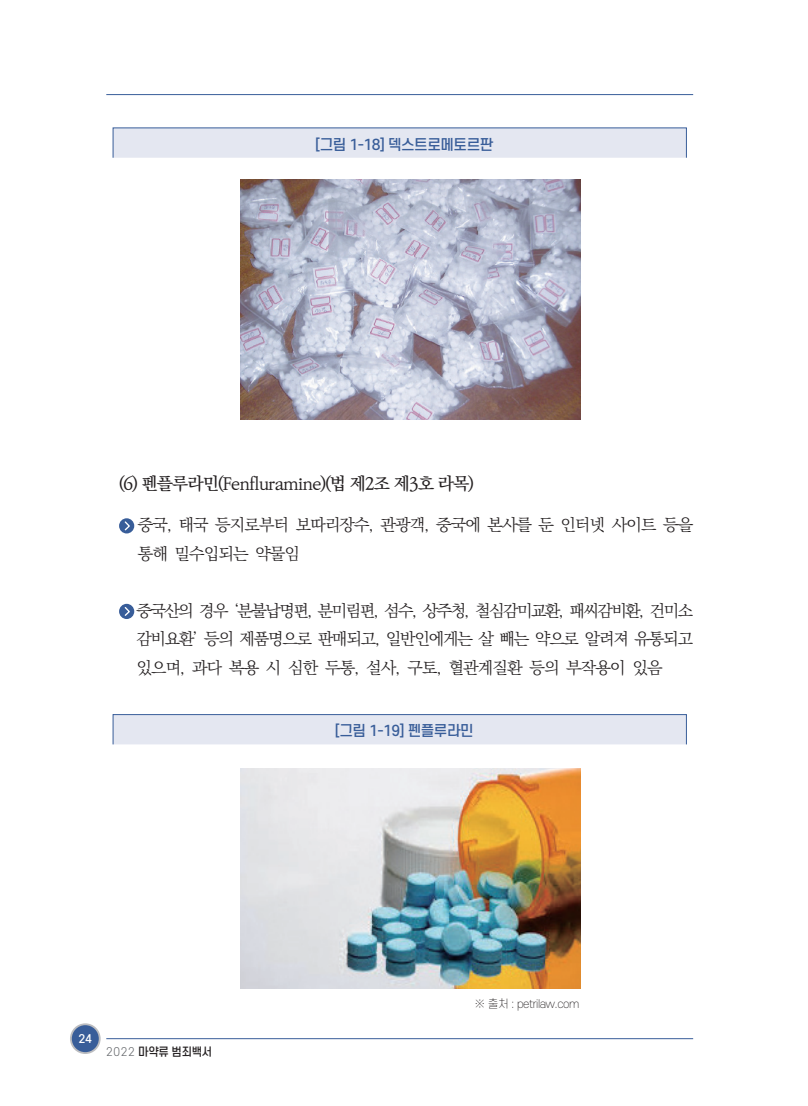
<style>
.page{position:relative;width:808px;height:1106px;background:#fff}
.page>*{position:absolute;margin:0;border:0;box-sizing:border-box;transform-origin:0 0}
.t1{font:500 17.25px "Ko Pub Batang";letter-spacing:-.05em;color:#231f20}
.t2{font:300 16.5px/28.5px "Ko Pub Batang";letter-spacing:-.05em;color:#231f20}
.t3{font:500 14.25px "S Core Dream 5";letter-spacing:-.04em;color:#385d99}
.t4{font:200 11.25px "S Core Dream 2";letter-spacing:-.04em;color:#231f20}
.t5{font:500 11.25px "S Core Dream 5";letter-spacing:-.03em;color:#231f20}
.t6{font:500 11.25px "S Core Dream 5";color:#fff}
.s1{font-family:"S Core Dream 3";font-weight:300;color:#5d6064}
</style>
<div class="page">
<hr style="left:106px;top:94px;width:587px;height:1px;background:#385d99">
<hr style="left:106px;top:1038px;width:587px;height:1px;background:#385d99">
<div style="left:71px;top:1024px;width:29px;height:29px;background:#385d99;border-radius:50%"></div>
<div style="left:70px;top:1023px;width:31px;height:31px;border:2px solid #bcbdc0;border-radius:50%"></div>
<div style="left:113px;top:127px;width:574px;height:31px;background:#e4e7f1"></div>
<img style="left:240px;top:179px;width:340px;height:241px">
<div style="left:119px;top:518px;width:15px;height:15px;background:#385d99;border-radius:50%"></div>
<svg style="left:124px;top:521px;width:6px;height:10px"></svg>
<div style="left:119px;top:604px;width:15px;height:15px;background:#385d99;border-radius:50%"></div>
<svg style="left:124px;top:607px;width:6px;height:9px"></svg>
<div style="left:113px;top:714px;width:574px;height:30px;background:#e4e7f1;border:1px solid #385d99"></div>
<img style="left:240px;top:768px;width:340px;height:220px">
<p class="t3" style="left:315px;top:134px;width:180px">[그림 1-18] 덱스트로메토르판</p>
<p class="t1" style="left:119px;top:475px;width:356px">(6) 펜플루라민(Fenfluramine)(법 제2조 제3호 라목)</p>
<p class="t2" style="left:138px;top:511px;width:557px">중국, 태국 등지로부터 보따리장수, 관광객, 중국에 본사를 둔 인터넷 사이트 등을 통해 밀수입되는 약물임</p>
<p class="t2" style="left:136px;top:597px;width:558px;text-align:justify">중국산의 경우 ‘분불납명편, 분미림편, 섬수, 상주청, 철심감미교환, 패씨감비환, 건미소 감비요환’ 등의 제품명으로 판매되고, 일반인에게는 살 빼는 약으로 알려져 유통되고 있으며, 과다 복용 시 심한 두통, 설사, 구토, 혈관계질환 등의 부작용이 있음</p>
<p class="t3" style="left:335px;top:720px;width:140px">[그림 1-19] 펜플루라민</p>
<p class="t6" style="left:78px;top:1030px;width:15px">24</p>
<p class="t5" style="left:106px;top:1043px;width:108px"><span class="s1">2022</span> 마약류 범죄백서</p>
<p class="t4" style="left:475px;top:995px;width:106px">※ 출처 : petrilaw.com</p>
</div>
